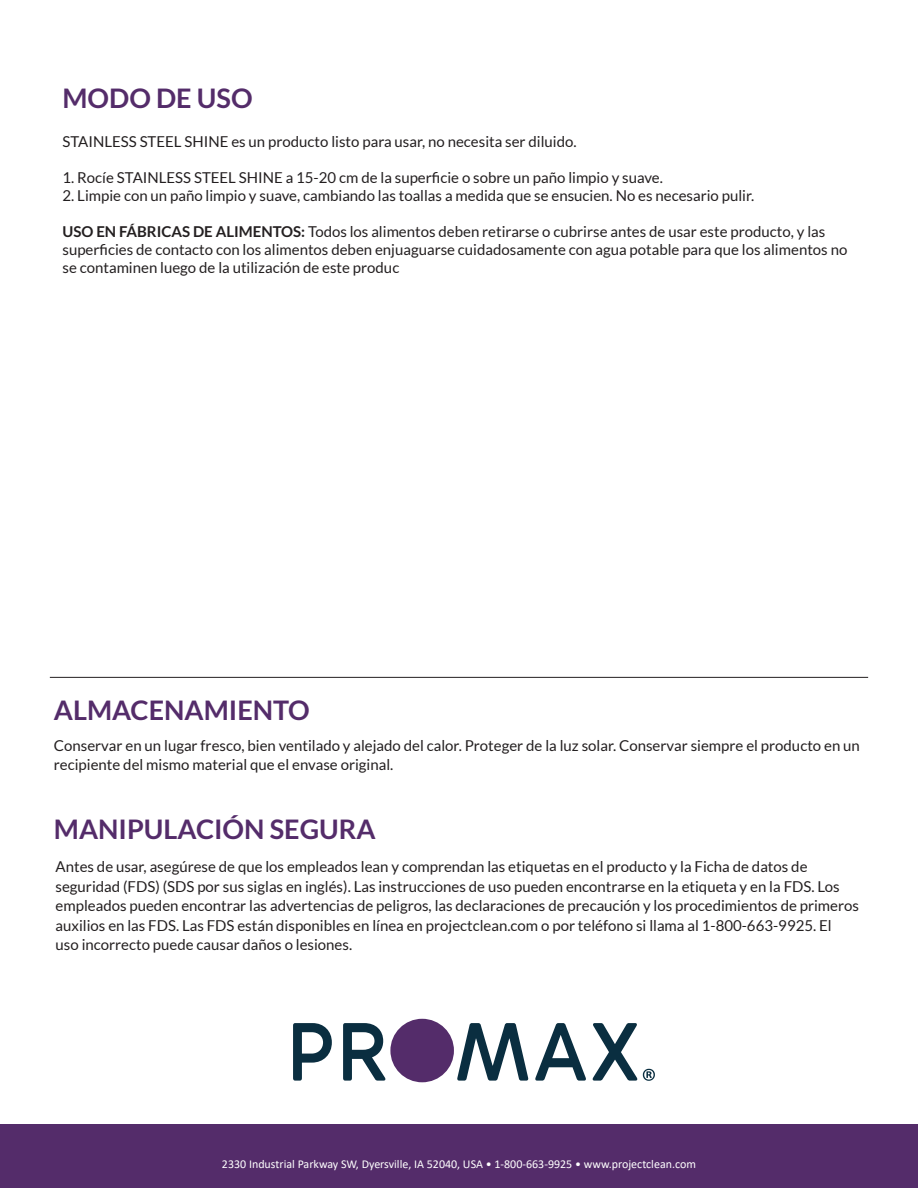
<style>
.page{position:relative;width:918px;height:1188px;background:#fff}
.page>*{position:absolute;margin:0;border:0;box-sizing:border-box;transform-origin:0 0}
.t1{font:700 27px "Lato";color:#542c6a}
.t2{font:15px/19.5px "Lato";color:#231f20}
.t3{font:12px "Calibri";color:#fff}
.s1{font-weight:700}
</style>
<div class="page">
<hr style="left:50px;top:677px;width:818px;height:1px;background:#231f20">
<div style="left:0;top:1124px;width:918px;height:64px;background:#542c6a"></div>
<svg style="left:293px;top:1023px;width:39px;height:58px"></svg>
<svg style="left:343px;top:1023px;width:43px;height:58px"></svg>
<svg style="left:457px;top:1023px;width:72px;height:58px"></svg>
<svg style="left:535px;top:1023px;width:51px;height:58px"></svg>
<svg style="left:592px;top:1023px;width:63px;height:58px"></svg>
<div style="left:390px;top:1019px;width:64px;height:63px;background:#542c6a;border-radius:50%"></div>
<p class="t1" style="left:63px;top:83px;width:192px">MODO DE USO</p>
<p class="t2" style="left:63px;top:132px;width:516px">STAINLESS STEEL SHINE es un producto listo para usar, no necesita ser diluido.</p>
<p class="t2" style="left:63px;top:168px;width:602px">1. Rocíe STAINLESS STEEL SHINE a 15-20 cm de la superficie o sobre un paño limpio y suave.</p>
<p class="t2" style="left:63px;top:186px;width:693px">2. Limpie con un paño limpio y suave, cambiando las toallas a medida que se ensucien. No es necesario pulir.</p>
<p class="t2" style="left:63px;top:223px;width:786px;line-height:18px"><span class="s1">USO EN FÁBRICAS DE ALIMENTOS:</span> Todos los alimentos deben retirarse o cubrirse antes de usar este producto, y las superficies de contacto con los alimentos deben enjuaguarse cuidadosamente con agua potable para que los alimentos no se contaminen luego de la utilización de este produc</p>
<p class="t1" style="left:54px;top:695px;width:257px">ALMACENAMIENTO</p>
<p class="t2" style="left:54px;top:735px;width:808px">Conservar en un lugar fresco, bien ventilado y alejado del calor. Proteger de la luz solar. Conservar siempre el producto en un recipiente del mismo material que el envase original.</p>
<p class="t1" style="left:54px;top:814px;width:323px">MANIPULACIÓN SEGURA</p>
<p class="t2" style="left:56px;top:857px;width:805px">Antes de usar, asegúrese de que los empleados lean y comprendan las etiquetas en el producto y la Ficha de datos de seguridad (FDS) (SDS por sus siglas en inglés). Las instrucciones de uso pueden encontrarse en la etiqueta y en la FDS. Los empleados pueden encontrar las advertencias de peligros, las declaraciones de precaución y los procedimientos de primeros auxilios en las FDS. Las FDS están disponibles en línea en projectclean.com o por teléfono si llama al 1-800-663-9925. El<br>uso incorrecto puede causar daños o lesiones.</p>
<p class="t3" style="left:222px;top:1156px;width:476px">2330 Industrial Parkway SW, Dyersville, IA 52040, USA • 1-800-663-9925 • www.projectclean.com</p>
</div>
